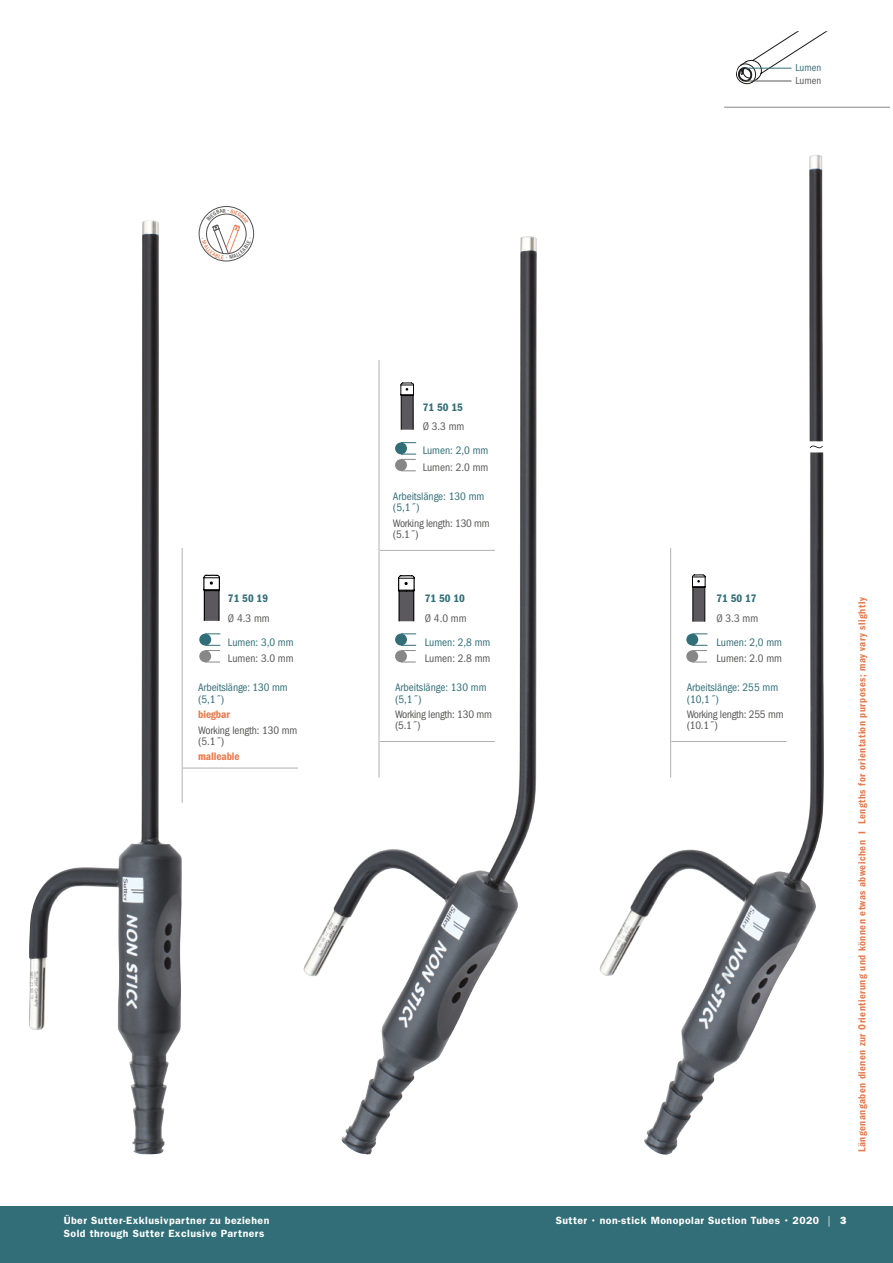
<style>
.page{position:relative;width:893px;height:1263px;background:#fff}
.page>*{position:absolute;margin:0;border:0;box-sizing:border-box;transform-origin:0 0}
.Tabelle_oben_fette_C{font:condensed 11.25px/11.2px "ITC Franklin Gothic Std";letter-spacing:-.02em;color:#575756}
.Tabelle_oben_fette_C-2{font:condensed 11.25px/11.2px "ITC Franklin Gothic Std";color:#316e77}
.Tabelle_oben_fette_C-3{font:11.25px "ITC Franklin Gothic Std Dm Cd";color:#316e77}
.Tabelle_oben_fette_C-4{font:11.25px "ITC Franklin Gothic Std Dm Cd";letter-spacing:-.01em;color:#e97a4c}
.t1{font:10.5px "Franklin Gothic LT Pro Dm";letter-spacing:.045em;color:#fff}
.t2{font:10.5px "ITC Franklin Gothic Std Dm Cd";letter-spacing:.045em;color:#e97a4c}
.Tabelle_oben_Book{font:condensed 10.5px "ITC Franklin Gothic Std";color:#316e77}
.Tabelle_oben_Book-2{font:condensed 10.5px "ITC Franklin Gothic Std";color:#575756}
.s1{font-size:7.5px}
.s2{font-family:"ITC Franklin Gothic Std"}
.s3{font-family:"ITC Franklin Gothic Std Hvy"}
</style>
<div class="page">
<div style="left:0;top:1206px;width:893px;height:57px;background:#316e77"></div>
<img style="left:29px;top:220px;width:153px;height:934px">
<img style="left:303px;top:236px;width:234px;height:919px">
<hr style="left:379px;top:360px;width:1px;height:418px;background:#b3b2b2">
<hr style="left:380px;top:741px;width:115px;height:1px;background:#b3b2b2">
<hr style="left:380px;top:550px;width:115px;height:1px;background:#b3b2b2">
<hr style="left:182px;top:548px;width:1px;height:255px;background:#b3b2b2">
<hr style="left:183px;top:768px;width:115px;height:1px;background:#b3b2b2">
<div style="left:199px;top:650px;width:12px;height:12px;background:#878787;border-radius:50%"></div>
<svg style="left:205px;top:662px;width:15px;height:1px"></svg>
<svg style="left:178px;top:574px;width:42px;height:47px"></svg>
<div style="left:199px;top:634px;width:12px;height:11px;background:#316e77;border-radius:50%"></div>
<svg style="left:207px;top:634px;width:13px;height:1px"></svg>
<svg style="left:205px;top:645px;width:15px;height:6px"></svg>
<svg style="left:736px;top:31px;width:92px;height:54px"></svg>
<hr style="left:745px;top:68px;width:46px;height:1px;background:#316e77">
<hr style="left:745px;top:81px;width:46px;height:1px;background:#575756">
<div style="left:395px;top:442px;width:12px;height:12px;background:#316e77;border-radius:50%"></div>
<svg style="left:401px;top:442px;width:15px;height:1px"></svg>
<div style="left:395px;top:459px;width:12px;height:12px;background:#878787;border-radius:50%"></div>
<svg style="left:401px;top:454px;width:15px;height:6px"></svg>
<svg style="left:401px;top:471px;width:15px;height:1px"></svg>
<svg style="left:374px;top:382px;width:40px;height:48px"></svg>
<div style="left:395px;top:634px;width:12px;height:11px;background:#316e77;border-radius:50%"></div>
<svg style="left:403px;top:634px;width:13px;height:1px"></svg>
<div style="left:395px;top:650px;width:12px;height:12px;background:#878787;border-radius:50%"></div>
<svg style="left:401px;top:645px;width:15px;height:6px"></svg>
<svg style="left:401px;top:662px;width:15px;height:1px"></svg>
<svg style="left:373px;top:574px;width:43px;height:47px"></svg>
<hr style="left:724px;top:107px;width:166px;height:1px;background:#878787">
<img style="left:599px;top:452px;width:225px;height:703px">
<img style="left:809px;top:155px;width:14px;height:286px">
<svg style="left:810px;top:446px;width:13px;height:2px"></svg>
<hr style="left:670px;top:548px;width:1px;height:230px;background:#b3b2b2">
<hr style="left:671px;top:741px;width:115px;height:1px;background:#b3b2b2">
<div style="left:686px;top:634px;width:12px;height:11px;background:#316e77;border-radius:50%"></div>
<svg style="left:694px;top:634px;width:13px;height:1px"></svg>
<div style="left:686px;top:650px;width:12px;height:12px;background:#878787;border-radius:50%"></div>
<svg style="left:692px;top:645px;width:15px;height:6px"></svg>
<svg style="left:692px;top:662px;width:15px;height:1px"></svg>
<svg style="left:666px;top:574px;width:40px;height:48px"></svg>
<svg style="left:199px;top:206px;width:55px;height:55px"></svg>
<div style="left:199px;top:206px;width:55px;height:55px;border:1px solid #575756;border-radius:50%"></div>
<svg style="left:202px;top:209px;width:49px;height:50px"></svg>
<p class="Tabelle_oben_Book" style="left:795px;top:62px;width:27px">Lumen</p>
<p class="Tabelle_oben_Book-2" style="left:795px;top:75px;width:27px">Lumen</p>
<p class="Tabelle_oben_fette_C-3" style="left:228px;top:592px;width:42px">71 50 19</p>
<p class="Tabelle_oben_fette_C" style="left:228px;top:612px;width:43px">Ø 4.3 mm</p>
<p class="Tabelle_oben_fette_C-2" style="left:228px;top:636px;width:67px">Lumen: 3,0 mm</p>
<p class="Tabelle_oben_fette_C" style="left:228px;top:653px;width:67px">Lumen: 3.0 mm</p>
<p class="Tabelle_oben_fette_C-2" style="left:198px;top:682px;width:91px">Arbeitslänge: 130 mm (5,1˝)</p>
<p class="Tabelle_oben_fette_C-4" style="left:198px;top:708px;width:33px">biegbar</p>
<p class="Tabelle_oben_fette_C" style="left:198px;top:724px;width:101px">Working length: 130 mm (5.1˝)</p>
<p class="Tabelle_oben_fette_C-4" style="left:198px;top:750px;width:43px">malleable</p>
<p class="Tabelle_oben_fette_C-3" style="left:423px;top:400px;width:42px">71 50 15</p>
<p class="Tabelle_oben_fette_C" style="left:423px;top:421px;width:43px">Ø 3.3 mm</p>
<p class="Tabelle_oben_fette_C-2" style="left:423px;top:445px;width:67px">Lumen: 2,0 mm</p>
<p class="Tabelle_oben_fette_C" style="left:423px;top:461px;width:67px">Lumen: 2.0 mm</p>
<p class="Tabelle_oben_fette_C-2" style="left:393px;top:491px;width:93px">Arbeitslänge: 130 mm (5,1˝)</p>
<p class="Tabelle_oben_fette_C" style="left:393px;top:517px;width:98px">Working length: 130 mm (5.1˝)</p>
<p class="Tabelle_oben_fette_C-3" style="left:425px;top:592px;width:42px">71 50 10</p>
<p class="Tabelle_oben_fette_C" style="left:425px;top:612px;width:43px">Ø 4.0 mm</p>
<p class="Tabelle_oben_fette_C-2" style="left:425px;top:636px;width:67px">Lumen: 2,8 mm</p>
<p class="Tabelle_oben_fette_C" style="left:425px;top:653px;width:67px">Lumen: 2.8 mm</p>
<p class="Tabelle_oben_fette_C-2" style="left:395px;top:682px;width:93px">Arbeitslänge: 130 mm (5,1˝)</p>
<p class="Tabelle_oben_fette_C" style="left:395px;top:709px;width:98px">Working length: 130 mm (5.1˝)</p>
<p class="Tabelle_oben_fette_C-3" style="left:716px;top:592px;width:42px">71 50 17</p>
<p class="Tabelle_oben_fette_C" style="left:716px;top:612px;width:43px">Ø 3.3 mm</p>
<p class="Tabelle_oben_fette_C-2" style="left:716px;top:636px;width:67px">Lumen: 2,0 mm</p>
<p class="Tabelle_oben_fette_C" style="left:716px;top:653px;width:67px">Lumen: 2.0 mm</p>
<p class="Tabelle_oben_fette_C-2" style="left:687px;top:682px;width:93px">Arbeitslänge: 255 mm (10,1˝)</p>
<p class="Tabelle_oben_fette_C" style="left:687px;top:709px;width:98px">Working length: 255 mm (10.1˝)</p>
<p class="t2" style="left:856px;top:1152px;width:556px;rotate:-90deg">Längenangaben dienen zur Orientierung und können etwas abweichen I Lengths for orientation purposes; may vary slightly</p>
<p class="t1" style="left:64px;top:1214px;width:207px">Über Sutter-Exklusivpartner zu beziehen</p>
<p class="t1" style="left:556px;top:1214px;width:292px">Sutter <span class="s1">•</span> non-stick Monopolar Suction Tubes <span class="s1">•</span> 2020 <span class="s2">|</span> <span class="s3">3</span></p>
<p class="t1" style="left:64px;top:1227px;width:202px">Sold through Sutter Exclusive Partners</p>
</div>
